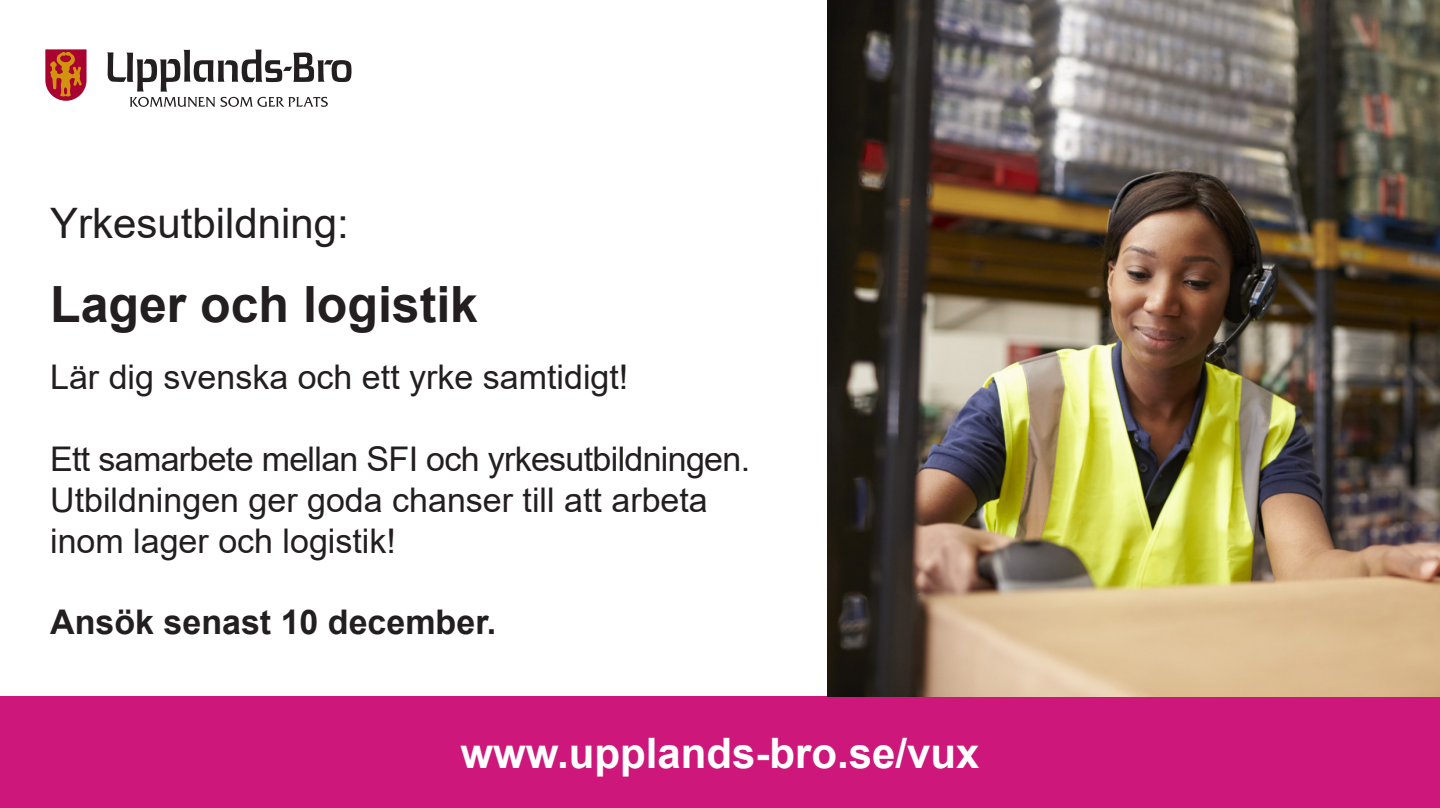
<style>
.page{position:relative;width:1440px;height:808px;background:#fff}
.page>*{position:absolute;margin:0;border:0;box-sizing:border-box;transform-origin:0 0}
.t1{font:700 50px "Arial";color:#231f20}
.t2{font:700 42px "Arial";color:#fff}
.t3{font:42px "Arial";color:#231f20}
.t4{font:34px/40.8px "Arial";color:#231f20}
.t5{font:34px "Arial";letter-spacing:-.02em;color:#231f20}
.t6{font:700 34px "Arial";color:#231f20}
</style>
<div class="page">
<svg style="left:45px;top:49px;width:42px;height:52px"></svg>
<svg style="left:107px;top:50px;width:244px;height:57px"></svg>
<div style="left:0;top:696px;width:1440px;height:112px;background:#cd177b"></div>
<img style="left:828px;top:0;width:612px;height:696px">
<p class="t3" style="left:50px;top:195px;width:300px">Yrkesutbildning:</p>
<p class="t1" style="left:50px;top:269px;width:429px">Lager och logistik</p>
<p class="t4" style="left:50px;top:357px;width:580px">Lär dig svenska och ett yrke samtidigt!</p>
<p class="t5" style="left:50px;top:436px;width:702px">Ett samarbete mellan SFI och yrkesutbildningen.</p>
<p class="t4" style="left:50px;top:479px;width:659px">Utbildningen ger goda chanser till att arbeta inom lager och logistik!</p>
<p class="t6" style="left:50px;top:598px;width:448px">Ansök senast 10 december.</p>
<p class="t2" style="left:461px;top:723px;width:520px">www.upplands-bro.se/vux</p>
</div>
